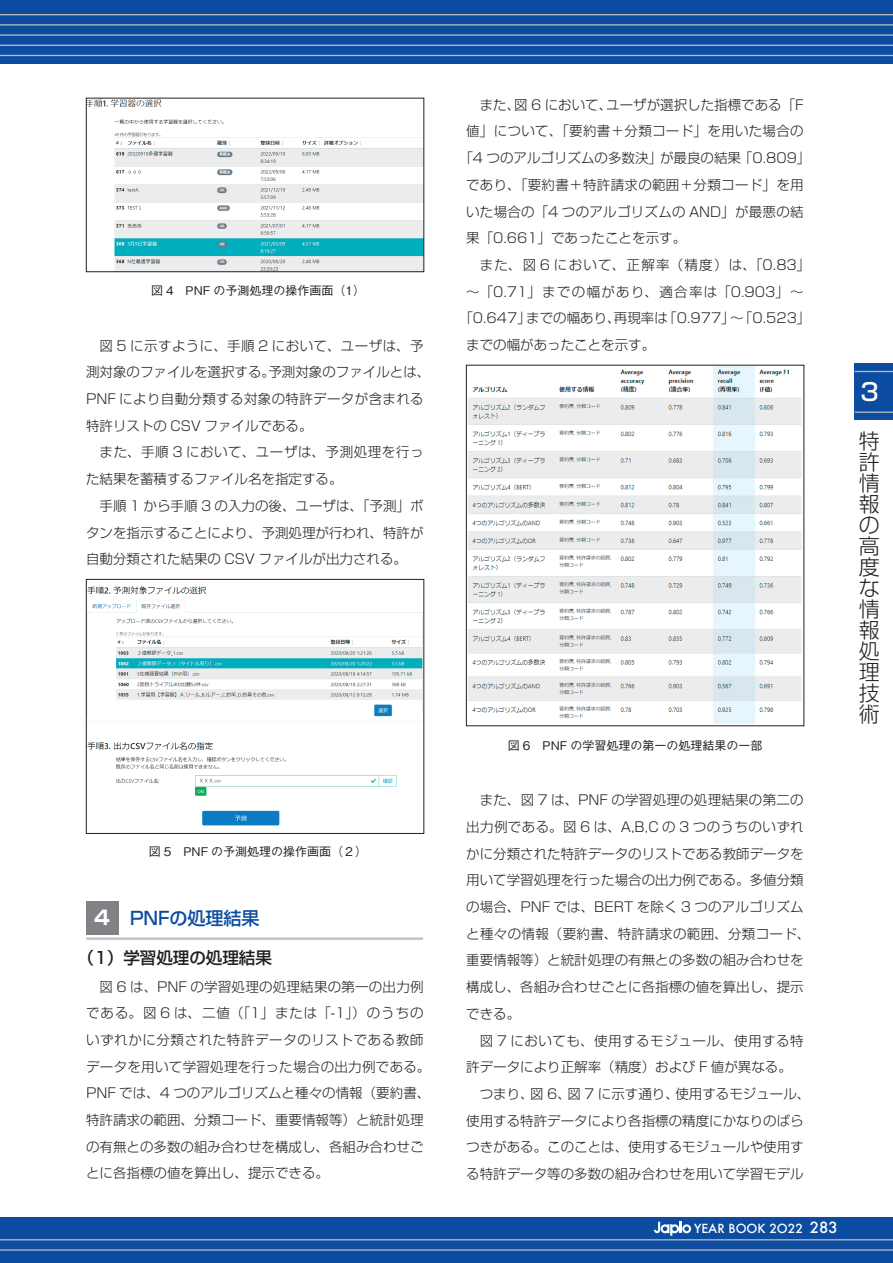
<style>
.page{position:relative;width:893px;height:1263px;background:#fff}
.page>*{position:absolute;margin:0;border:0;box-sizing:border-box;transform-origin:0 0}
.t1{font:500 24px "Shin Go Pr 5";color:#fff}
.t2{font:300 21px/21px "Shin Go Pro";color:#231f20;text-align:justify}
.本文{font:700 19.5px "Shin Go Pr 5";color:#fff}
.見出し_大{font:500 18px "Shin Go Pro";color:#0d4da1}
.見出し_中{font:500 16.5px "Shin Go Pr 5";color:#231f20}
.本文-2{font:300 13.5px/26.7px "Shin Go Pr 5";color:#231f20}
.本文-3{font:300 13.5px/26.7px "Shin Go Pr 5";letter-spacing:.02em;color:#231f20}
.本文-4{font:300 13.5px "Shin Go Pr 5";letter-spacing:.095em;color:#231f20}
.本文-5{font:300 13.5px "Shin Go Pr 5";letter-spacing:.025em;color:#231f20}
.t3{font:500 12.15px "Futura";color:#fff}
.t4{font:500 12px "Gothic BBB Pro";color:#231f20}
.s1{font-size:15px}
</style>
<div class="page">
<div style="left:0;top:0;width:893px;height:64px;background:#0d4da1"></div>
<div style="left:0;top:1217px;width:893px;height:46px;background:#0d4da1"></div>
<hr style="left:0;top:14px;width:893px;height:1px;background:#bcbdc0">
<hr style="left:0;top:24px;width:893px;height:2px;background:#bcbdc0">
<hr style="left:0;top:34px;width:893px;height:2px;background:#bcbdc0">
<hr style="left:0;top:45px;width:893px;height:1px;background:#bcbdc0">
<hr style="left:0;top:55px;width:893px;height:1px;background:#bcbdc0">
<hr style="left:0;top:1239px;width:893px;height:1px;background:#bcbdc0">
<hr style="left:0;top:1249px;width:893px;height:2px;background:#bcbdc0">
<svg style="left:654px;top:1222px;width:37px;height:14px"></svg>
<div style="left:855px;top:364px;width:38px;height:56px;background:#0d4da1"></div>
<hr style="left:855px;top:371px;width:38px;height:1px;background:#bcbdc0">
<hr style="left:855px;top:412px;width:38px;height:1px;background:#bcbdc0">
<img style="left:88px;top:100px;width:334px;height:170px">
<div style="left:86px;top:98px;width:338px;height:174px;border:1px solid #231f20"></div>
<img style="left:88px;top:586px;width:334px;height:240px">
<div style="left:86px;top:579px;width:338px;height:255px;border:1px solid #231f20"></div>
<div style="left:86px;top:901px;width:32px;height:34px;background:#808285"></div>
<hr style="left:86px;top:937px;width:337px;height:3px;background:#bcbdc0">
<img style="left:468px;top:367px;width:334px;height:357px">
<p class="t4" style="left:151px;top:281px;width:216px">図 4　PNF の予測処理の操作画面（1）</p>
<p class="本文-2" style="left:86px;top:331px;width:346px;text-indent:14px">図 5 に示すように、手順 2 において、ユーザは、予測対象のファイルを選択する。予測対象のファイルとは、<br>PNF により自動分類する対象の特許データが含まれる特許リストの CSV ファイルである。</p>
<p class="本文-2" style="left:86px;top:438px;width:339px;text-indent:14px">また、手順 3 において、ユーザは、予測処理を行った結果を蓄積するファイル名を指定する。</p>
<p class="本文-2" style="left:86px;top:491px;width:339px;text-align:justify;text-indent:14px">手順 1 から手順 3 の入力の後、ユーザは、「予測」ボタンを指示することにより、予測処理が行われ、特許が自動分類された結果の CSV ファイルが出力される。</p>
<p class="t4" style="left:149px;top:842px;width:220px">図 5　PNF の予測処理の操作画面（２）</p>
<p class="本文" style="left:94px;top:902px;width:17px">4</p>
<p class="見出し_大" style="left:128px;top:903px;width:133px">ＰＮＦの処理結果</p>
<p class="見出し_中" style="left:78px;top:944px;width:196px">（1）学習処理の処理結果</p>
<p class="本文-2" style="left:86px;top:972px;width:346px;text-indent:14px">図 6 は、PNF の学習処理の処理結果の第一の出力例である。図 6 は、二値（「1」または「-1」）のうちのいずれかに分類された特許データのリストである教師データを用いて学習処理を行った場合の出力例である。<br>PNF では、4 つのアルゴリズムと種々の情報（要約書、特許請求の範囲、分類コード、重要情報等）と統計処理の有無との多数の組み合わせを構成し、各組み合わせごとに各指標の値を算出し、提示できる。</p>
<p class="本文-2" style="left:480px;top:90px;width:325px">また、図 6 において、ユーザが選択した指標である「F</p>
<p class="本文-5" style="left:466px;top:120px;width:339px">値」について、「要約書＋分類コード」を用いた場合の</p>
<p class="本文-2" style="left:459px;top:143px;width:353px">「4 つのアルゴリズムの多数決」が最良の結果「0.809」</p>
<p class="本文-5" style="left:466px;top:174px;width:339px">であり、「要約書＋特許請求の範囲＋分類コード」を用</p>
<p class="本文-3" style="left:466px;top:197px;width:339px">いた場合の「4 つのアルゴリズムの AND」が最悪の結</p>
<p class="本文-2" style="left:466px;top:223px;width:221px">果「0.661」であったことを示す。</p>
<p class="本文-4" style="left:480px;top:254px;width:332px">また、図 6 において、正解率（精度）は、「0.83」</p>
<p class="本文-4" style="left:466px;top:280px;width:339px">～「0.71」までの幅があり、適合率は「0.903」～</p>
<p class="本文-2" style="left:459px;top:304px;width:353px">「0.647」までの幅あり、再現率は「0.977」～「0.523」</p>
<p class="本文-2" style="left:466px;top:330px;width:190px">までの幅があったことを示す。</p>
<p class="t4" style="left:508px;top:735px;width:256px">図 6　PNF の学習処理の第一の処理結果の一部</p>
<p class="本文-2" style="left:466px;top:785px;width:346px;text-indent:14px">また、図 7 は、PNF の学習処理の処理結果の第二の出力例である。図 6 は、A,B,C の 3 つのうちのいずれかに分類された特許データのリストである教師データを用いて学習処理を行った場合の出力例である。多値分類の場合、PNF では、BERT を除く 3 つのアルゴリズムと種々の情報（要約書、特許請求の範囲、分類コード、重要情報等）と統計処理の有無との多数の組み合わせを構成し、各組み合わせごとに各指標の値を算出し、提示できる。</p>
<p class="本文-3" style="left:466px;top:1026px;width:339px;text-indent:14px">図 7 においても、使用するモジュール、使用する特許データにより正解率（精度）および F 値が異なる。</p>
<p class="本文-2" style="left:466px;top:1079px;width:346px;text-indent:14px">つまり、図 6、図 7 に示す通り、使用するモジュール、使用する特許データにより各指標の精度にかなりのばらつきがある。このことは、使用するモジュールや使用する特許データ等の多数の組み合わせを用いて学習モデル</p>
<p class="t3" style="left:694px;top:1220px;width:145px">YEAR BOOK 2O22 <span class="s1">283</span></p>
<h1 class="t1" style="left:860px;top:372px;width:20px">3</h1>
<h2 class="t2" style="left:859px;top:428px;width:22px">特許情報の高度な情報処理技術</h2>
</div>
